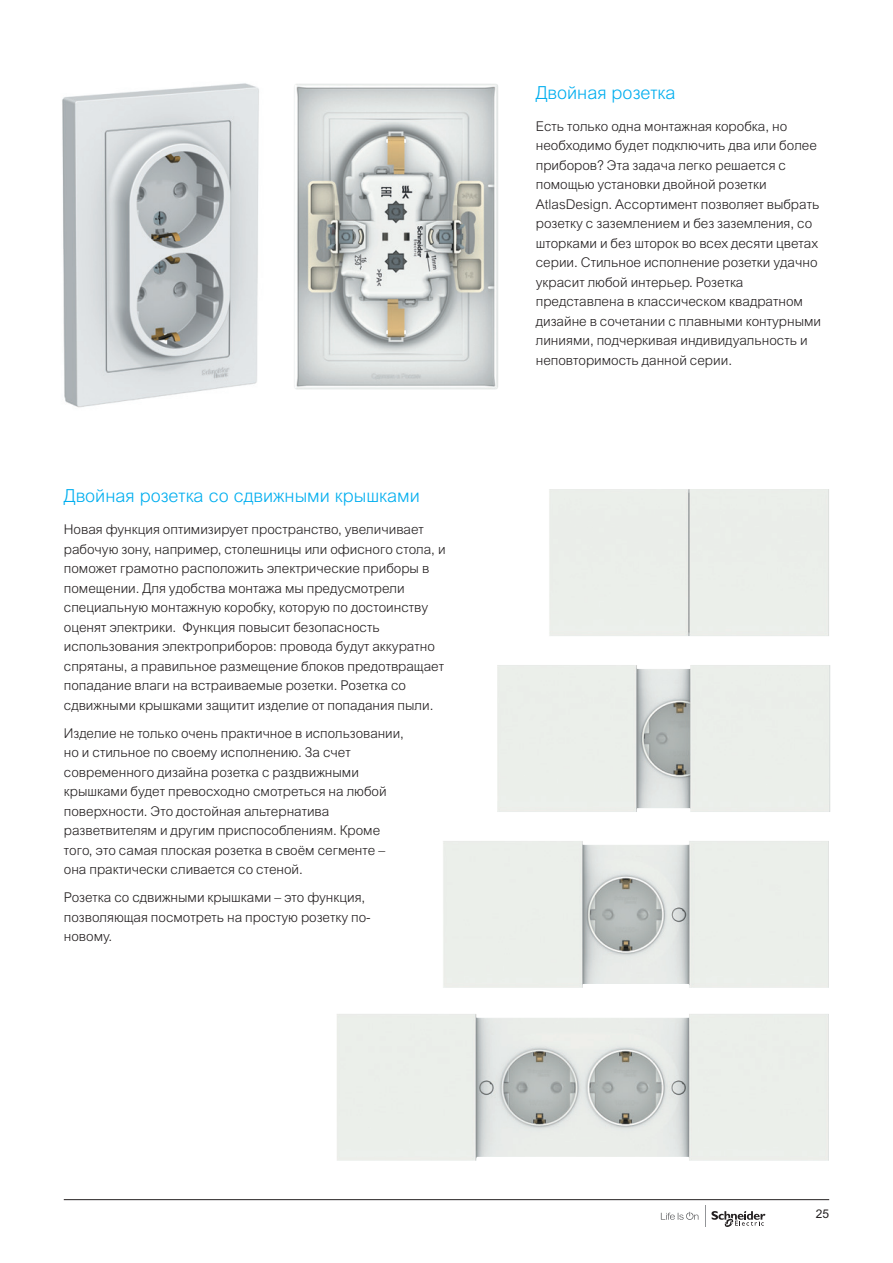
<style>
.page{position:relative;width:893px;height:1263px;background:#fff}
.page>*{position:absolute;margin:0;border:0;box-sizing:border-box;transform-origin:0 0}
.t1{font:300 18px "Arial MT Pro Cyr";color:#00aeef}
.t2{font:300 13.5px/19.5px "Arial MT Pro Cyr";color:#231f20}
.t3{font:12px "Arial MT Pro Cyr";color:#231f20}
</style>
<div class="page">
<svg style="left:661px;top:1212px;width:37px;height:8px"></svg>
<svg style="left:705px;top:1205px;width:60px;height:22px"></svg>
<hr style="left:64px;top:1199px;width:765px;height:1px;background:#231f20">
<img style="left:443px;top:841px;width:386px;height:147px">
<img style="left:62px;top:83px;width:197px;height:325px">
<img style="left:294px;top:84px;width:204px;height:305px">
<div style="left:549px;top:489px;width:280px;height:147px;background:#ebefea"></div>
<img style="left:497px;top:665px;width:333px;height:147px">
<img style="left:337px;top:1014px;width:492px;height:147px">
<h1 class="t1" style="left:64px;top:485px;width:358px">Двойная розетка со сдвижными крышками</h1>
<p class="t2" style="left:64px;top:520px;width:383px">Новая функция оптимизирует пространство, увеличивает рабочую зону, например, столешницы или офисного стола, и поможет грамотно расположить электрические приборы в помещении. Для удобства монтажа мы предусмотрели специальную монтажную коробку, которую по достоинству оценят электрики. Функция повысит безопасность использования электроприборов: провода будут аккуратно спрятаны, а правильное размещение блоков предотвращает попадание влаги на встраиваемые розетки. Розетка со сдвижными крышками защитит изделие от попадания пыли.</p>
<p class="t2" style="left:64px;top:724px;width:342px">Изделие не только очень практичное в использовании, но и стильное по своему исполнению. За счет современного дизайна розетка с раздвижными крышками будет превосходно смотреться на любой поверхности. Это достойная альтернатива разветвителям и другим приспособлениям. Кроме того, это самая плоская розетка в своём сегменте – она практически сливается со стеной.</p>
<p class="t2" style="left:64px;top:888px;width:308px">Розетка со сдвижными крышками – это функция, позволяющая посмотреть на простую розетку по&shy;новому.</p>
<h1 class="t1" style="left:536px;top:81px;width:141px">Двойная розетка</h1>
<p class="t2" style="left:536px;top:117px;width:287px">Есть только одна монтажная коробка, но необходимо будет подключить два или более приборов? Эта задача легко решается с помощью установки двойной розетки AtlasDesign. Ассортимент позволяет выбрать розетку с заземлением и без заземления, со шторками и без шторок во всех десяти цветах серии. Стильное исполнение розетки удачно украсит любой интерьер. Розетка представлена в классическом квадратном дизайне в сочетании с плавными контурными линиями, подчеркивая индивидуальность и неповторимость данной серии.</p>
<p class="t3" style="left:816px;top:1206px;width:15px">25</p>
</div>
